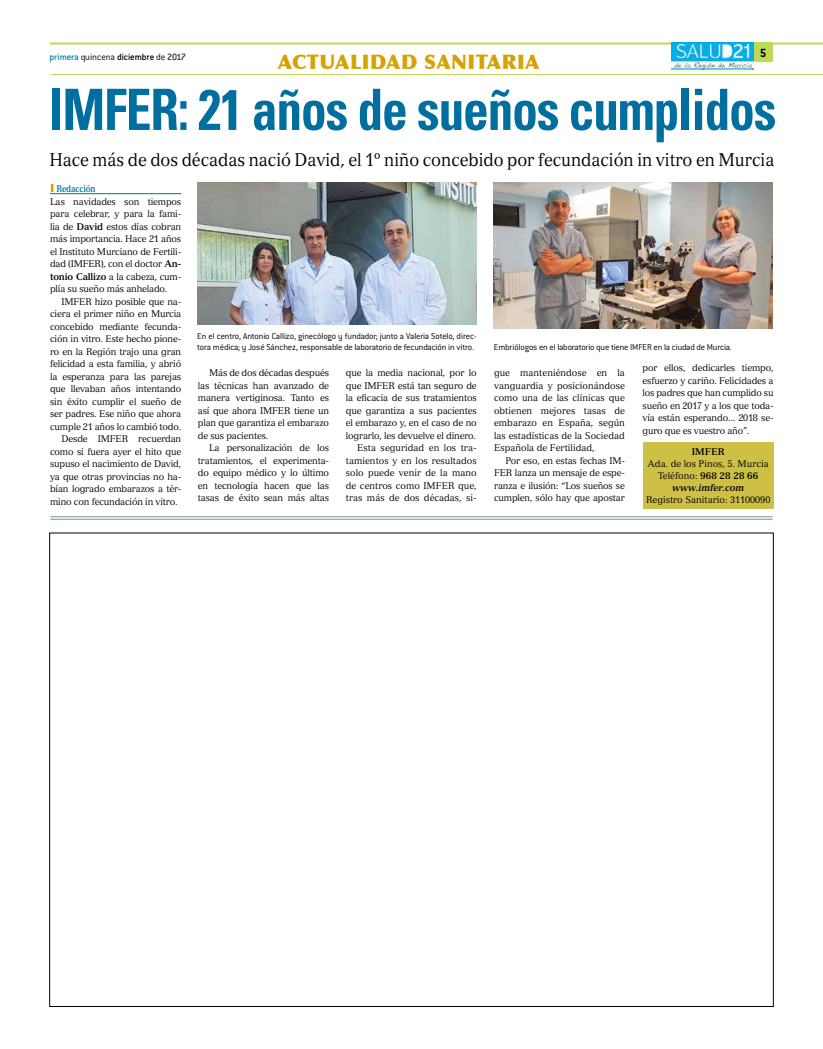
<style>
.page{position:relative;width:823px;height:1049px;background:#fff}
.page>*{position:absolute;margin:0;border:0;box-sizing:border-box;transform-origin:0 0}
.t1{font:700 condensed 57px "Univers";letter-spacing:-.02em;color:#006fa0;scale:.9 1}
.t2{font:900 20px "Optima";letter-spacing:.02em;color:#d7a200}
.t3{font:18px "Versailles";color:#000;scale:.9 1}
.t4{font:700 13px "Conduit ITC";color:#000}
.t5{font:300 10px "Conduit ITC";letter-spacing:-.01em;color:#000}
.t6{font:9.5px/12.5px "Versailles";letter-spacing:-.02em;color:#000;text-align:justify;scale:.95 1}
.t7{font:300 9.5px/11.4px "Conduit ITC";letter-spacing:-.015em;color:#000}
.t8{font:9.5px/12px "Versailles";color:#000;text-align:center;scale:.95 1}
.t9{font:700 9.5px "Versailles";color:#000;scale:.95 1}
.s1{font-weight:500;color:#0082ac}
.s2{font-weight:500}
.s3{font-weight:500;color:#2c1b00}
.s4{font-family:"Arial";font-weight:900;font-size:11.3px;color:#d7a200}
.s5{font-weight:700;color:#006fa0}
.s6{font-weight:700}
.s7{font-weight:700;font-style:italic}
</style>
<div class="page">
<hr style="left:50px;top:194px;width:131px;height:1px;background:#006fa0">
<hr style="left:51px;top:74px;width:771px;height:1px;background:#bcd957">
<hr style="left:50px;top:516px;width:722px;height:1px;background:#9bb09d">
<hr style="left:50px;top:519px;width:722px;height:1px;background:#9bb09d">
<div style="left:642px;top:442px;width:131px;height:66px;background:#cdc045"></div>
<img style="left:198px;top:182px;width:278px;height:143px">
<img style="left:493px;top:182px;width:279px;height:146px">
<hr style="left:50px;top:43px;width:772px;height:2px;background:#bcd957">
<div style="left:752px;top:43px;width:20px;height:19px;background:#bcd957"></div>
<img style="left:671px;top:43px;width:81px;height:26px">
<h3 class="t4" style="left:759px;top:46px;width:8px">5</h3>
<p class="t5" style="left:50px;top:51px;width:137px"><span class="s1">primera</span> quincena <span class="s2">diciembre</span> de <span class="s3">2017</span></p>
<h2 class="t2" style="left:278px;top:49px;width:263px">ACTUALIDAD SANITARIA</h2>
<h1 class="t1" style="left:49px;top:75px;width:809px">IMFER: 21 años de sueños cumplidos</h1>
<h3 class="t3" style="left:49px;top:149px;width:806px">Hace más de dos décadas nació David, el 1º niño concebido por fecundación in vitro en Murcia</h3>
<p class="t6" style="left:50px;top:182px;width:139px;text-align:left"><span class="s4">I</span> <span class="s5">Redacción<br></span>Las navidades son tiempos para celebrar, y para la fami&shy;lia de <span class="s6">David</span> estos días cobran más importancia. Hace 21 años el Instituto Murciano de Fertili&shy;dad (IMFER), con el doctor <span class="s6">An&shy;tonio Callizo</span> a la cabeza, cum&shy;plía su sueño más anhelado.</p>
<p class="t6" style="left:61px;top:295px;width:127px">IMFER hizo posible que na-</p>
<p class="t6" style="left:50px;top:307px;width:139px">ciera el primer niño en Murcia</p>
<p class="t6" style="left:50px;top:320px;width:139px">concebido mediante fecunda-</p>
<p class="t6" style="left:50px;top:332px;width:139px">ción in vitro. Este hecho pione-</p>
<p class="t6" style="left:50px;top:345px;width:139px">ro en la Región trajo una gran</p>
<p class="t6" style="left:50px;top:357px;width:139px">felicidad a esta familia, y abrió</p>
<p class="t6" style="left:50px;top:370px;width:139px">la esperanza para las parejas</p>
<p class="t6" style="left:50px;top:382px;width:139px">que llevaban años intentando</p>
<p class="t6" style="left:50px;top:395px;width:139px">sin éxito cumplir el sueño de</p>
<p class="t6" style="left:50px;top:407px;width:139px">ser padres. Ese niño que ahora</p>
<p class="t6" style="left:50px;top:420px;width:139px">cumple 21 años lo cambió todo.</p>
<p class="t6" style="left:61px;top:432px;width:127px">Desde IMFER recuerdan</p>
<p class="t6" style="left:50px;top:445px;width:139px">como si fuera ayer el hito que</p>
<p class="t6" style="left:50px;top:457px;width:139px">supuso el nacimiento de David,</p>
<p class="t6" style="left:50px;top:470px;width:139px">ya que otras provincias no ha-</p>
<p class="t6" style="left:50px;top:482px;width:139px">bían logrado embarazos a tér-</p>
<p class="t6" style="left:50px;top:495px;width:136px">mino con fecundación in vitro.</p>
<p class="t7" style="left:197px;top:330px;width:281px">En el centro, Antonio Callizo, ginecólogo y fundador; junto a Valeria Sotelo, direc&shy;tora médica; y José Sánchez, responsable de laboratorio de fecundación in vitro.</p>
<p class="t6" style="left:198px;top:366px;width:139px;text-indent:11px">Más de dos décadas después las técnicas han avanzado de manera vertiginosa. Tanto es así que ahora IMFER tiene un plan que garantiza el embarazo de sus pacientes.</p>
<p class="t6" style="left:198px;top:441px;width:139px;text-indent:11px">La personalización de los tratamientos, el experimenta&shy;do equipo médico y lo último en tecnología hacen que las tasas de éxito sean más altas</p>
<p class="t9" style="left:691px;top:445px;width:36px">IMFER</p>
<p class="t7" style="left:493px;top:341px;width:239px">Embriólogos en el laboratorio que tiene IMFER en la ciudad de Murcia.</p>
<p class="t6" style="left:642px;top:361px;width:139px">por ellos, dedicarles tiempo, esfuerzo y cariño. Felicidades a los padres que han cumplido su sueño en 2017 y a los que toda&shy;vía están esperando... 2018 se&shy;guro que es vuestro año”.</p>
<p class="t6" style="left:345px;top:366px;width:139px;text-align:right">que la media nacional, por lo que IMFER está tan seguro de la eficacia de sus tratamientos que garantiza a sus pacientes el embarazo y, en el caso de no lograrlo, les devuelve el dinero.<br>Esta seguridad en los tra&shy;tamientos y en los resultados solo puede venir de la mano de centros como IMFER que, tras más de dos décadas, si-</p>
<p class="t6" style="left:494px;top:366px;width:139px">gue manteniéndose en la vanguardia y posicionándose como una de las clínicas que obtienen mejores tasas de embarazo en España, según las estadísticas de la Sociedad Española de Fertilidad,</p>
<p class="t6" style="left:494px;top:454px;width:139px;text-indent:11px">Por eso, en estas fechas IM-FER lanza un mensaje de espe&shy;ranza e ilusión: “Los sueños se cumplen, sólo hay que apostar</p>
<p class="t8" style="left:647px;top:457px;width:129px">Ada. de los Pinos, 5. Murcia<br>Teléfono: <span class="s6">968 28 28 66 </span><span class="s7">www.imfer.com</span></p>
<p class="t8" style="left:645px;top:493px;width:132px">Registro Sanitario: 31100090</p>
</div>
